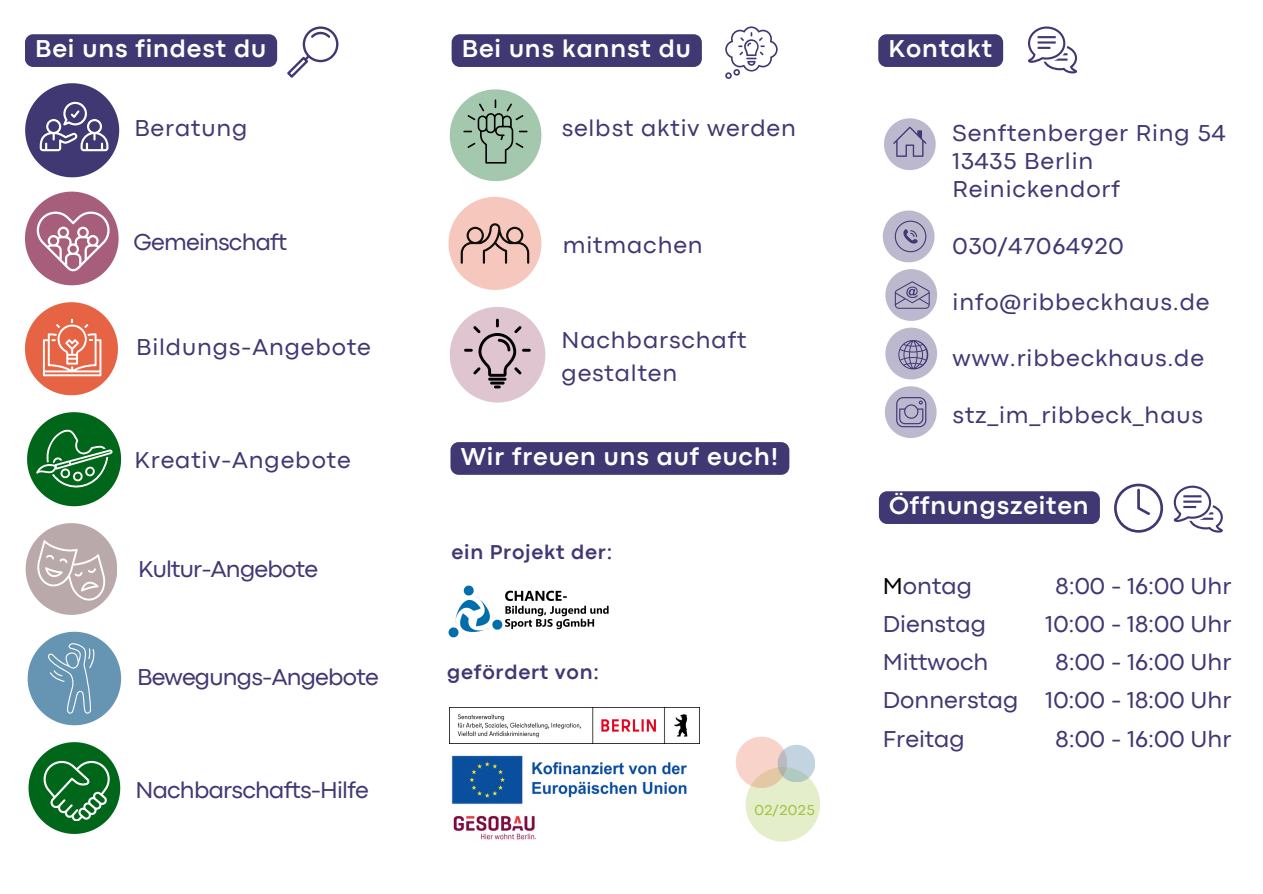
<style>
.page{position:relative;width:1263px;height:894px;background:#fff}
.page>*{position:absolute;margin:0;border:0;box-sizing:border-box;transform-origin:0 0}
.t1{font:700 25.5px "Codec Pro";letter-spacing:.035em;color:#fff}
.t2{font:24px/28.2px "Codec Pro";letter-spacing:.035em;color:#403873}
.t3{font:24px/38.2px "Codec Pro";color:#403873}
.t4{font:24px "Codec Pro";letter-spacing:-.03em;color:#403873}
.t5{font:700 21px "Codec Pro";letter-spacing:.035em;color:#403873}
.t6{font:15px "Codec Pro";letter-spacing:.035em;color:#a0c441}
.s1{color:#000}
</style>
<div class="page">
<svg style="left:25px;top:83px;width:94px;height:94px"></svg>
<svg style="left:25px;top:191px;width:93px;height:94px"></svg>
<svg style="left:25px;top:302px;width:93px;height:93px"></svg>
<svg style="left:27px;top:412px;width:94px;height:94px"></svg>
<svg style="left:26px;top:523px;width:91px;height:91px"></svg>
<svg style="left:28px;top:631px;width:93px;height:94px"></svg>
<svg style="left:29px;top:742px;width:91px;height:91px"></svg>
<svg style="left:450px;top:89px;width:91px;height:92px"></svg>
<svg style="left:448px;top:197px;width:93px;height:93px"></svg>
<svg style="left:450px;top:307px;width:95px;height:95px"></svg>
<svg style="left:884px;top:118px;width:52px;height:52px"></svg>
<svg style="left:883px;top:210px;width:51px;height:52px"></svg>
<svg style="left:885px;top:269px;width:52px;height:52px"></svg>
<svg style="left:885px;top:327px;width:52px;height:52px"></svg>
<svg style="left:885px;top:386px;width:52px;height:52px"></svg>
<svg style="left:1114px;top:483px;width:49px;height:49px"></svg>
<img style="left:453px;top:815px;width:83px;height:25px">
<img style="left:451px;top:755px;width:236px;height:49px">
<img style="left:450px;top:707px;width:249px;height:36px">
<img style="left:448px;top:585px;width:161px;height:53px">
<svg style="left:736px;top:736px;width:84px;height:105px"></svg>
<svg style="left:287px;top:26px;width:51px;height:52px"></svg>
<svg style="left:725px;top:26px;width:53px;height:53px"></svg>
<svg style="left:1028px;top:26px;width:49px;height:47px"></svg>
<div style="left:25px;top:34px;width:252px;height:33px;background:#403873"></div>
<div style="left:452px;top:34px;width:250px;height:33px;background:#403873"></div>
<div style="left:879px;top:491px;width:221px;height:33px;background:#403873"></div>
<div style="left:878px;top:34px;width:125px;height:33px;background:#403873"></div>
<div style="left:450px;top:442px;width:339px;height:32px;background:#403873"></div>
<svg style="left:1174px;top:485px;width:49px;height:47px"></svg>
<p class="t1" style="left:35px;top:40px;width:232px">Bei uns findest du</p>
<h2 class="t1" style="left:462px;top:40px;width:230px">Bei uns kannst du</h2>
<p class="t2" style="left:134px;top:116px;width:115px">Beratung</p>
<h2 class="t4" style="left:134px;top:233px;width:155px">Gemeinschaft</h2>
<h1 class="t2" style="left:136px;top:334px;width:236px">Bildungs-Angebote</h1>
<p class="t2" style="left:134px;top:447px;width:218px">Kreativ-Angebote</p>
<p class="t4" style="left:138px;top:560px;width:181px">Kultur-Angebote</p>
<p class="t4" style="left:137px;top:668px;width:243px">Bewegungs-Angebote</p>
<p class="t4" style="left:135px;top:781px;width:235px">Nachbarschafts-Hilfe</p>
<p class="t2" style="left:562px;top:116px;width:236px">selbst aktiv werden</p>
<p class="t2" style="left:563px;top:232px;width:141px">mitmachen</p>
<h2 class="t2" style="left:561px;top:325px;width:186px;line-height:32.7px">Nachbarschaft gestalten</h2>
<p class="t1" style="left:461px;top:447px;width:319px">Wir freuen uns auf euch!</p>
<h2 class="t5" style="left:451px;top:544px;width:162px">ein Projekt der:</h2>
<p class="t5" style="left:447px;top:664px;width:153px">gefördert von:</p>
<h1 class="t6" style="left:754px;top:804px;width:62px">02/2025</h1>
<p class="t1" style="left:888px;top:40px;width:105px">Kontakt</p>
<p class="t2" style="left:953px;top:121px;width:275px">Senftenberger Ring 54<br>13435 Berlin<br>Reinickendorf</p>
<h2 class="t2" style="left:953px;top:233px;width:173px">030/47064920</h2>
<p class="t2" style="left:953px;top:289px;width:258px">info@ribbeckhaus.de</p>
<p class="t2" style="left:953px;top:346px;width:253px">www.ribbeckhaus.de</p>
<h2 class="t2" style="left:953px;top:402px;width:252px">stz_im_ribbeck_haus</h2>
<p class="t1" style="left:889px;top:496px;width:201px">Öffnungszeiten</p>
<h2 class="t3" style="left:883px;top:568px;width:137px"><span class="s1">M</span>ontag<br>Dienstag<br>Mittwoch<br>Donnerstag<br>Freitag</h2>
<p class="t3" style="left:1046px;top:568px;width:187px;text-align:center">8:00 - 16:00 Uhr<br>10:00 - 18:00 Uhr<br>8:00 - 16:00 Uhr<br>10:00 - 18:00 Uhr<br>8:00 - 16:00 Uhr</p>
</div>
